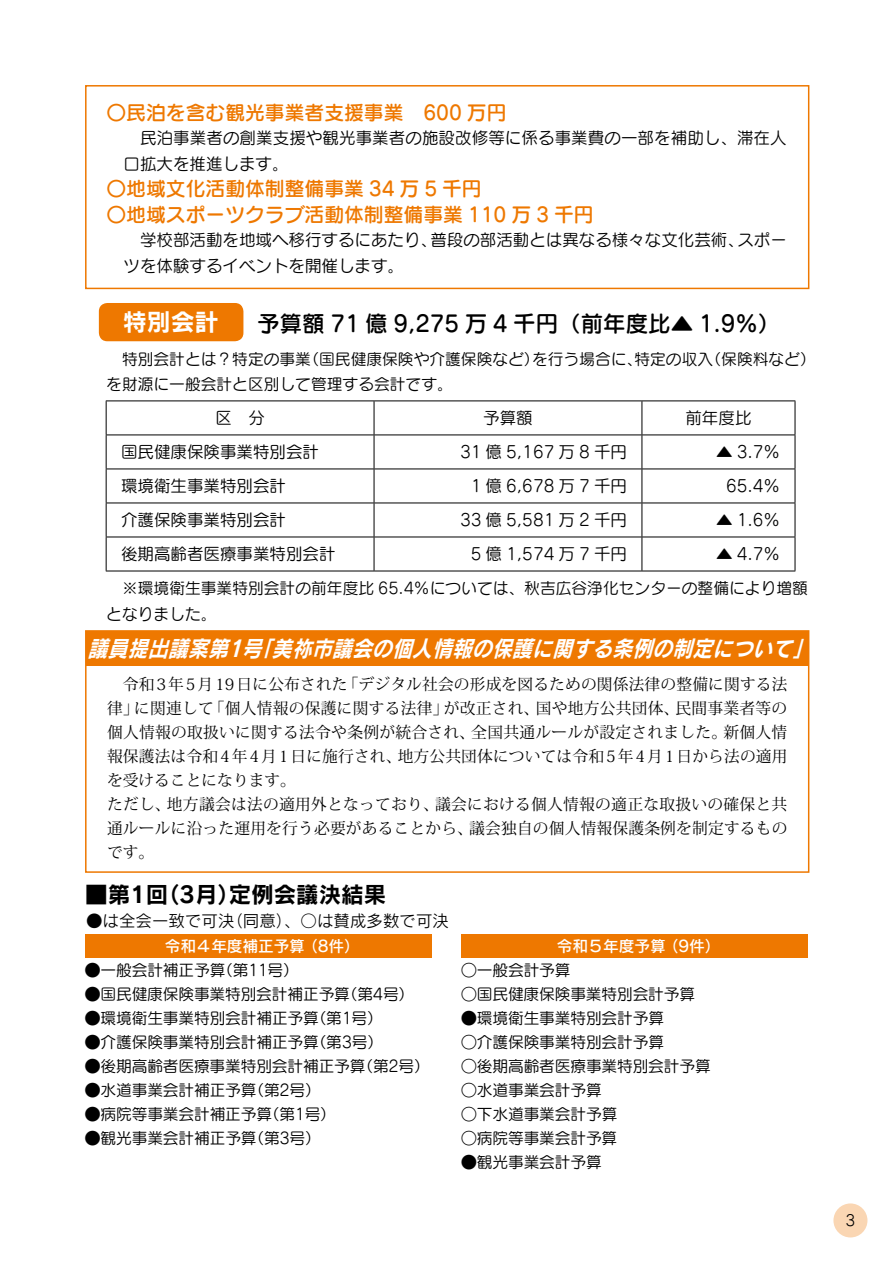
<style>
.page{position:relative;width:893px;height:1263px;background:#fff}
.page>*{position:absolute;margin:0;border:0;box-sizing:border-box;transform-origin:0 0}
.t1{font:24px "Rodin Pro B";color:#fff}
.t2{font:italic 22.5px "Rodin Pro B";color:#fff;scale:.89 1}
.t3{font:22.5px "Seurat Pro DB";color:#000}
.t4{font:22.5px "Rodin Pro B";color:#000}
.t5{font:19.8px/25.5px "Seurat Pro DB";color:#ee7800}
.t6{font:16.5px/25.5px "Seurat Pro M";color:#000}
.t7{font:16.5px "Rodin Pro M";color:#000}
.t8{font:15.75px/25.5px "Seurat Pro M";letter-spacing:-.01em;color:#000}
.t9{font:15.75px/24px "Koz Min Pro";letter-spacing:.015em;color:#000}
.t10{font:15.75px "Rodin Pro DB";letter-spacing:-.01em;color:#fff}
.t11{font:15px "Seurat Pro M";color:#000}
</style>
<div class="page">
<div style="left:85px;top:934px;width:347px;height:24px;background:#ee7800"></div>
<div style="left:461px;top:934px;width:347px;height:24px;background:#ee7800"></div>
<div style="left:833px;top:1203px;width:34px;height:34px;background:#fad6b3;border-radius:50%"></div>
<div style="left:85px;top:85px;width:724px;height:204px;border:2px solid #ee7800"></div>
<div style="left:99px;top:303px;width:144px;height:38px;background:#ee7800;border-radius:9px"></div>
<hr style="left:106px;top:400px;width:268px;height:1px;background:#000">
<hr style="left:106px;top:401px;width:1px;height:33px;background:#000">
<hr style="left:374px;top:400px;width:268px;height:1px;background:#000">
<hr style="left:374px;top:401px;width:1px;height:33px;background:#000">
<hr style="left:642px;top:400px;width:153px;height:1px;background:#000">
<hr style="left:642px;top:401px;width:1px;height:33px;background:#000">
<hr style="left:795px;top:401px;width:1px;height:33px;background:#000">
<hr style="left:106px;top:434px;width:268px;height:1px;background:#000">
<hr style="left:106px;top:435px;width:1px;height:34px;background:#000">
<hr style="left:374px;top:434px;width:268px;height:1px;background:#000">
<hr style="left:374px;top:435px;width:1px;height:34px;background:#000">
<hr style="left:642px;top:434px;width:153px;height:1px;background:#000">
<hr style="left:642px;top:435px;width:1px;height:34px;background:#000">
<hr style="left:795px;top:435px;width:1px;height:34px;background:#000">
<hr style="left:106px;top:469px;width:268px;height:1px;background:#000">
<hr style="left:106px;top:469px;width:1px;height:34px;background:#000">
<hr style="left:374px;top:469px;width:268px;height:1px;background:#000">
<hr style="left:374px;top:469px;width:1px;height:34px;background:#000">
<hr style="left:642px;top:469px;width:153px;height:1px;background:#000">
<hr style="left:642px;top:469px;width:1px;height:34px;background:#000">
<hr style="left:795px;top:469px;width:1px;height:34px;background:#000">
<hr style="left:106px;top:503px;width:268px;height:1px;background:#000">
<hr style="left:106px;top:503px;width:1px;height:34px;background:#000">
<hr style="left:374px;top:503px;width:268px;height:1px;background:#000">
<hr style="left:374px;top:503px;width:1px;height:34px;background:#000">
<hr style="left:642px;top:503px;width:153px;height:1px;background:#000">
<hr style="left:642px;top:503px;width:1px;height:34px;background:#000">
<hr style="left:795px;top:503px;width:1px;height:34px;background:#000">
<hr style="left:106px;top:537px;width:268px;height:1px;background:#000">
<hr style="left:106px;top:537px;width:1px;height:34px;background:#000">
<hr style="left:374px;top:537px;width:268px;height:1px;background:#000">
<hr style="left:374px;top:537px;width:1px;height:34px;background:#000">
<hr style="left:642px;top:537px;width:153px;height:1px;background:#000">
<hr style="left:642px;top:537px;width:1px;height:34px;background:#000">
<hr style="left:795px;top:537px;width:1px;height:34px;background:#000">
<hr style="left:106px;top:571px;width:268px;height:1px;background:#000">
<hr style="left:374px;top:571px;width:268px;height:1px;background:#000">
<hr style="left:642px;top:571px;width:153px;height:1px;background:#000">
<div style="left:86px;top:632px;width:723px;height:34px;background:#ee7800"></div>
<div style="left:85px;top:630px;width:724px;height:243px;border:2px solid #ee7800"></div>
<p class="t5" style="left:107px;top:99px;width:401px">〇民泊を含む観光事業者支援事業　600 万円</p>
<p class="t6" style="left:124px;top:125px;width:665px">　民泊事業者の創業支援や観光事業者の施設改修等に係る事業費の一部を補助し、滞在人口拡大を推進します。</p>
<p class="t5" style="left:107px;top:175px;width:489px">〇地域文化活動体制整備事業 34 万 5 千円<br>〇地域スポーツクラブ活動体制整備事業 110 万 3 千円</p>
<p class="t6" style="left:124px;top:227px;width:665px">　学校部活動を地域へ移行するにあたり、普段の部活動とは異なる様々な文化芸術、スポーツを体験するイベントを開催します。</p>
<h1 class="t1" style="left:123px;top:306px;width:97px">特別会計</h1>
<h2 class="t3" style="left:257px;top:308px;width:525px">予算額 71 億 9,275 万 4 千円（前年度比▲ 1.9％）</h2>
<p class="t8" style="left:106px;top:345px;width:711px">　特別会計とは？特定の事業（国民健康保険や介護保険など）を行う場合に、特定の収入（保険料など）を財源に一般会計と区別して管理する会計です。</p>
<p class="t6" style="left:215px;top:405px;width:51px">区　分</p>
<p class="t6" style="left:483px;top:405px;width:51px">予算額</p>
<p class="t6" style="left:685px;top:405px;width:67px">前年度比</p>
<p class="t6" style="left:121px;top:439px;width:199px">国民健康保険事業特別会計</p>
<p class="t6" style="left:460px;top:439px;width:169px">31 億 5,167 万 8 千円</p>
<p class="t6" style="left:716px;top:439px;width:65px">▲ 3.7％</p>
<p class="t6" style="left:121px;top:473px;width:166px">環境衛生事業特別会計</p>
<p class="t6" style="left:471px;top:473px;width:158px">1 億 6,678 万 7 千円</p>
<p class="t6" style="left:726px;top:473px;width:56px">65.4％</p>
<p class="t6" style="left:121px;top:507px;width:166px">介護保険事業特別会計</p>
<p class="t6" style="left:460px;top:507px;width:169px">33 億 5,581 万 2 千円</p>
<p class="t6" style="left:716px;top:507px;width:65px">▲ 1.6％</p>
<p class="t6" style="left:121px;top:541px;width:216px">後期高齢者医療事業特別会計</p>
<p class="t6" style="left:471px;top:541px;width:158px">5 億 1,574 万 7 千円</p>
<p class="t6" style="left:716px;top:541px;width:65px">▲ 4.7％</p>
<p class="t8" style="left:106px;top:575px;width:703px">　※環境衛生事業特別会計の前年度比 65.4％については、秋吉広谷浄化センターの整備により増額となりました。</p>
<h2 class="t2" style="left:88px;top:633px;width:824px">議員提出議案第1号「美祢市議会の個人情報の保護に関する条例の制定について」</h2>
<p class="t9" style="left:107px;top:672px;width:682px">　令和 3年 5月 19日に公布された「デジタル社会の形成を図るための関係法律の整備に関する法律」に関連して「個人情報の保護に関する法律」が改正され、国や地方公共団体、民間事業者等の個人情報の取扱いに関する法令や条例が統合され、全国共通ルールが設定されました。新個人情報保護法は令和 4年 4月 1日に施行され、地方公共団体については令和 5年 4月 1日から法の適用を受けることになります。<br>ただし、地方議会は法の適用外となっており、議会における個人情報の適正な取扱いの確保と共通ルールに沿った運用を行う必要があることから、議会独自の個人情報保護条例を制定するものです。</p>
<h2 class="t4" style="left:85px;top:879px;width:303px">■第1回（3月）定例会議決結果</h2>
<p class="t7" style="left:86px;top:910px;width:365px">●は全会一致で可決（同意）、○は賛成多数で可決</p>
<p class="t10" style="left:165px;top:935px;width:196px">令和４年度補正予算 （8件）</p>
<p class="t8" style="left:85px;top:956px;width:215px">●一般会計補正予算（第11号）</p>
<p class="t8" style="left:85px;top:980px;width:331px">●国民健康保険事業特別会計補正予算（第4号）</p>
<p class="t8" style="left:85px;top:1004px;width:299px">●環境衛生事業特別会計補正予算（第1号）</p>
<p class="t8" style="left:85px;top:1029px;width:300px">●介護保険事業特別会計補正予算（第3号）</p>
<p class="t8" style="left:85px;top:1053px;width:346px">●後期高齢者医療事業特別会計補正予算（第2号）</p>
<p class="t8" style="left:85px;top:1077px;width:237px">●水道事業会計補正予算（第2号）</p>
<p class="t8" style="left:85px;top:1101px;width:253px">●病院等事業会計補正予算（第1号）</p>
<p class="t8" style="left:85px;top:1125px;width:237px">●観光事業会計補正予算（第3号）</p>
<p class="t10" style="left:557px;top:935px;width:165px">令和５年度予算 （9件）</p>
<p class="t8" style="left:461px;top:956px;width:111px">○一般会計予算</p>
<p class="t8" style="left:461px;top:980px;width:235px">○国民健康保険事業特別会計予算</p>
<p class="t8" style="left:461px;top:1004px;width:204px">●環境衛生事業特別会計予算</p>
<p class="t8" style="left:461px;top:1028px;width:204px">○介護保険事業特別会計予算</p>
<p class="t8" style="left:461px;top:1053px;width:251px">○後期高齢者医療事業特別会計予算</p>
<p class="t8" style="left:461px;top:1077px;width:142px">○水道事業会計予算</p>
<p class="t8" style="left:461px;top:1101px;width:158px">○下水道事業会計予算</p>
<p class="t8" style="left:461px;top:1125px;width:158px">○病院等事業会計予算</p>
<p class="t8" style="left:461px;top:1149px;width:142px">●観光事業会計予算</p>
<p class="t11" style="left:846px;top:1210px;width:11px">3</p>
</div>
